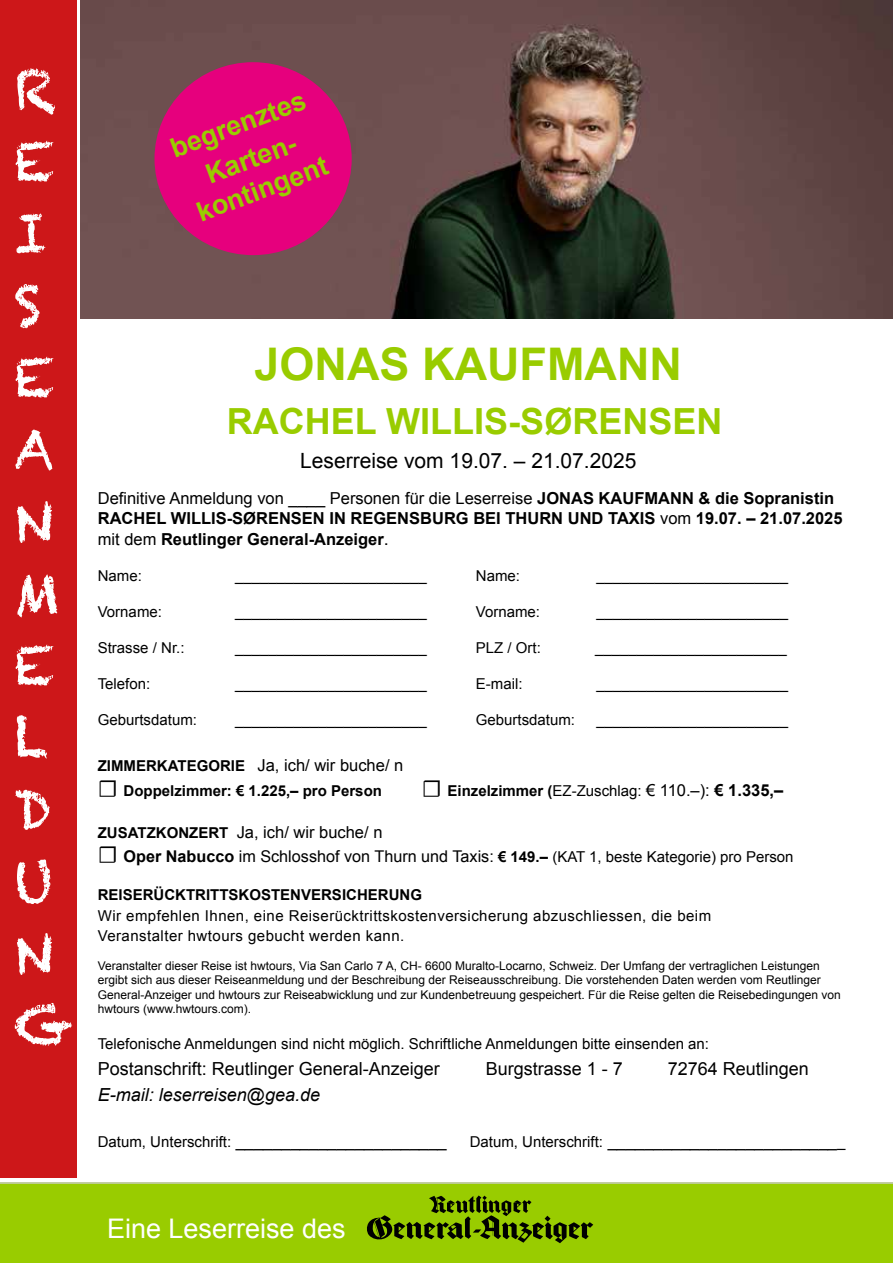
<style>
.page{position:relative;width:893px;height:1263px;background:#fff}
.page>*{position:absolute;margin:0;border:0;box-sizing:border-box;transform-origin:0 0}
.t1{font:54px/72px "Chalkduster";color:#fff}
.t2{font:700 45px "Arial";color:#9c0}
.t3{font:700 36px "Arial";color:#9c0}
.t4{font:700 27px/36.6px "Arial";color:#9c0;text-align:center}
.t5{font:27px "Arial";color:#fff}
.t6{font:21px "Arial";color:#000}
.t7{font:18px "Arial";color:#000}
.t8{font:italic 18px "Arial";color:#000}
.t9{font:700 16.5px/19.8px "Arial";color:#000}
.t10{font:16.5px "Arial";color:#000}
.t11{font:15px "Arial";color:#000}
.t12{font:15px/19.8px "Arial";letter-spacing:.03em;color:#000}
.t13{font:700 15px "Arial";color:#000}
.t14{font:12px/14.4px "Arial";color:#000}
.s1{font-weight:400}
.s2{font-weight:400;font-size:18px}
.s3{font-weight:700;font-size:15px}
.s4{font-family:"Minion Pro";font-weight:400;font-size:24px}
.s5{font-weight:400;font-size:16.5px}
.s6{font-size:16.5px}
.s7{font-family:"Minion Pro";font-size:24px}
.s8{font-weight:700;font-size:16.2px}
.s9{font-size:16.2px}
.s10{font-weight:700}
.s11{font-size:15px}
</style>
<div class="page">
<div style="left:0;top:1182px;width:893px;height:81px;background:#9c0"></div>
<svg style="left:366px;top:1195px;width:227px;height:48px;background:#6f9400"></svg>
<img style="left:81px;top:0;width:812px;height:319px">
<div style="left:0;top:0;width:77px;height:1178px;background:#cd1719"></div>
<div style="left:154px;top:62px;width:198px;height:193px;background:#e6007d;border-radius:50%"></div>
<h1 class="t1" style="left:14px;top:53px;width:61px">R<br>E<br>I<br>S<br>E<br>A<br>N<br>M<br>E<br>L<br>D<br>U<br>N<br>G</h1>
<h3 class="t4" style="left:165px;top:132px;width:144px;rotate:-20deg">begrenztes<br>Karten-</h3>
<h3 class="t4" style="left:192px;top:196px;width:139px;rotate:-20deg">kontingent</h3>
<h2 class="t2" style="left:255px;top:335px;width:429px">JONAS KAUFMANN</h2>
<h3 class="t3" style="left:227px;top:398px;width:497px">RACHEL WILLIS-SØRENSEN</h3>
<h3 class="t6" style="left:300px;top:447px;width:338px">Leserreise vom 19.07. – 21.07.2025</h3>
<p class="t9" style="left:98px;top:489px;width:746px"><span class="s1">Definitive Anmeldung von ____ Personen für die Leserreise</span> JONAS KAUFMANN &amp; die Sopranistin<br>RACHEL WILLIS-SØRENSEN IN REGENSBURG BEI THURN UND TAXIS <span class="s1">vom</span> 19.07. – 21.07.2025</p>
<p class="t9" style="left:98px;top:530px;width:293px"><span class="s1">mit dem</span> Reutlinger General-Anzeiger<span class="s2">.</span></p>
<p class="t11" style="left:98px;top:566px;width:46px">Name:</p>
<p class="t11" style="left:235px;top:566px;width:193px">_______________________</p>
<p class="t11" style="left:476px;top:566px;width:46px">Name:</p>
<p class="t11" style="left:596px;top:566px;width:193px">_______________________</p>
<p class="t11" style="left:98px;top:602px;width:66px">Vorname:</p>
<p class="t11" style="left:235px;top:602px;width:193px">_______________________</p>
<p class="t11" style="left:476px;top:602px;width:66px">Vorname:</p>
<p class="t11" style="left:596px;top:602px;width:193px">_______________________</p>
<p class="t11" style="left:98px;top:638px;width:88px">Strasse / Nr.:</p>
<p class="t11" style="left:235px;top:638px;width:193px">_______________________</p>
<p class="t11" style="left:476px;top:638px;width:67px">PLZ / Ort:</p>
<p class="t11" style="left:595px;top:638px;width:193px">_______________________</p>
<p class="t11" style="left:98px;top:674px;width:54px">Telefon:</p>
<p class="t11" style="left:235px;top:674px;width:193px">_______________________</p>
<p class="t11" style="left:476px;top:674px;width:48px">E-mail:</p>
<p class="t11" style="left:596px;top:674px;width:193px">_______________________</p>
<p class="t11" style="left:98px;top:710px;width:101px">Geburtsdatum:</p>
<p class="t11" style="left:235px;top:710px;width:193px">_______________________</p>
<p class="t11" style="left:476px;top:710px;width:101px">Geburtsdatum:</p>
<p class="t11" style="left:596px;top:710px;width:193px">_______________________</p>
<p class="t10" style="left:98px;top:755px;width:307px"><span class="s3">ZIMMERKATEGORIE</span> Ja, ich/ wir buche/ n</p>
<p class="t13" style="left:98px;top:780px;width:286px"><span class="s4">☐</span> Doppelzimmer: € 1.225,– pro Person</p>
<p class="t13" style="left:422px;top:780px;width:363px"><span class="s4">☐</span> Einzelzimmer (<span class="s1">EZ-Zuschlag:</span> <span class="s5">€ 110.–):</span> <span class="s6">€ 1.335,–</span></p>
<p class="t10" style="left:98px;top:822px;width:286px"><span class="s3">ZUSATZKONZERT</span> Ja, ich/ wir buche/ n</p>
<p class="t11" style="left:98px;top:847px;width:697px"><span class="s7">☐</span> <span class="s8">Oper Nabucco</span> <span class="s9">im Schlosshof von Thurn und Taxis:</span> <span class="s10">€ 149.–</span> (KAT 1, beste Kategorie) pro Person</p>
<p class="t13" style="left:98px;top:885px;width:326px">REISERÜCKTRITTSKOSTENVERSICHERUNG</p>
<p class="t12" style="left:98px;top:906px;width:615px">Wir empfehlen Ihnen, eine Reiserücktrittskostenversicherung abzuschliessen, die beim<br>Veranstalter hwtours gebucht werden kann.</p>
<p class="t14" style="left:98px;top:958px;width:745px">Veranstalter dieser Reise ist hwtours, Via San Carlo 7 A, CH- 6600 Muralto-Locarno, Schweiz. Der Umfang der vertraglichen Leistungen ergibt sich aus dieser Reiseanmeldung und der Beschreibung der Reiseausschreibung. Die vorstehenden Daten werden vom Reutlinger General-Anzeiger und hwtours zur Reiseabwicklung und zur Kundenbetreuung gespeichert. Für die Reise gelten die Reisebedingungen von hwtours (www.hwtours.com).</p>
<p class="t11" style="left:98px;top:1034px;width:613px">Telefonische Anmeldungen sind nicht möglich. Schriftliche Anmeldungen bitte einsenden an:</p>
<p class="t7" style="left:98px;top:1057px;width:344px">Postanschrift: Reutlinger General-Anzeiger</p>
<p class="t7" style="left:486px;top:1057px;width:139px">Burgstrasse 1 - 7</p>
<p class="t7" style="left:668px;top:1057px;width:143px">72764 Reutlingen</p>
<p class="t8" style="left:98px;top:1083px;width:224px">E-mail: leserreisen@gea.de</p>
<p class="t10" style="left:98px;top:1130px;width:350px"><span class="s11">Datum, Unterschrift:</span> _______________________</p>
<p class="t10" style="left:470px;top:1130px;width:377px"><span class="s11">Datum, Unterschrift:</span> _________________________<span class="s11">_</span></p>
<h3 class="t5" style="left:107px;top:1211px;width:240px">Eine Leserreise des</h3>
</div>
